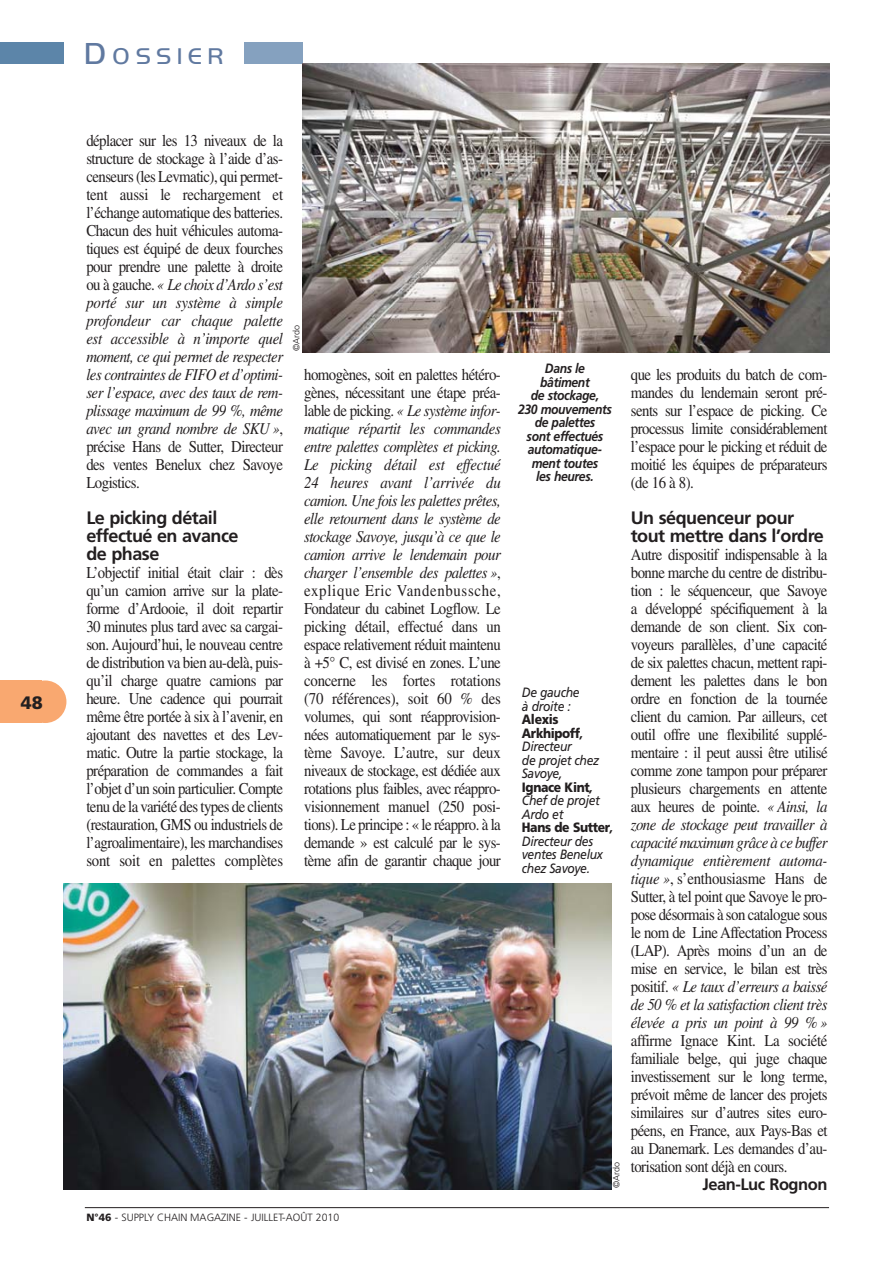
<style>
.page{position:relative;width:893px;height:1263px;background:#fff}
.page>*{position:absolute;margin:0;border:0;box-sizing:border-box;transform-origin:0 0}
.t1{font:20.25px "Hancock Park Light Laser";letter-spacing:.325em;color:#6079a0}
.t2{font:700 18px/18px "Frutiger";letter-spacing:-.03em;color:#231f20}
.t3{font:900 18px "Frutiger";color:#231f20}
.t4{font:16.5px/18px "Times";letter-spacing:-.035em;color:#231f20;text-align:justify;scale:.9 1}
.t5{font:700 16.5px "Frutiger";letter-spacing:-.03em;color:#231f20}
.t6{font:italic 13.5px/13.5px "Frutiger";letter-spacing:-.03em;color:#231f20;scale:.9 1}
.t7{font:italic 700 13.5px/13.5px "Frutiger";letter-spacing:-.03em;color:#231f20;text-align:center;scale:.9 1}
.t8{font:300 10.5px "Frutiger";color:#231f20}
.t9{font:300 9px "Frutiger";color:#231f20}
.s1{font-size:27px}
.s2{font-style:italic}
.s3{font-weight:900;font-style:normal}
.s4{font-weight:700}
.s5{font-weight:900}
</style>
<div class="page">
<div style="left:24px;top:680px;width:42px;height:43px;background:#f9a870;border-radius:50%"></div>
<div style="left:0;top:680px;width:42px;height:43px;background:#f9a870"></div>
<hr style="left:85px;top:1207px;width:744px;height:1px;background:#231f20">
<div style="left:244px;top:43px;width:59px;height:21px;background:#85a1bf"></div>
<div style="left:0;top:43px;width:64px;height:21px;background:#5c85a9"></div>
<img style="left:64px;top:884px;width:547px;height:306px">
<img style="left:303px;top:64px;width:526px;height:289px">
<p class="t3" style="left:21px;top:695px;width:24px">48</p>
<p class="t1" style="left:86px;top:49px;width:139px"><span class="s1">D</span>OSSIER</p>
<p class="t4" style="left:86px;top:133px;width:220px">déplacer sur les 13 niveaux de la structure de stockage à l’aide d’as&shy;censeurs (les Levmatic), qui permet&shy;tent aussi le rechargement et l’échange automatique des batteries.<br>Chacun des huit véhicules automa&shy;tiques est équipé de deux fourches pour prendre une palette à droite ou à gauche. <span class="s2">« Le choix d’Ardo s’est porté sur un système à simple profondeur car chaque palette est accessible à n’importe quel moment, ce qui permet de respecter les contraintes de FIFO et d’optimi&shy;ser l’espace, avec des taux de rem&shy;plissage maximum de 99 %, même avec un grand nombre de SKU »</span>, précise Hans de Sutter, Directeur des ventes Benelux chez Savoye Logistics.</p>
<p class="t2" style="left:86px;top:510px;width:154px">Le picking détail effectué en avance de phase</p>
<p class="t4" style="left:86px;top:565px;width:220px">L’objectif initial était clair : dès qu’un camion arrive sur la plate&shy;forme d’Ardooie, il doit repartir 30 minutes plus tard avec sa cargai&shy;son. Aujourd’hui, le nouveau centre de distribution va bien au-delà, puis&shy;qu’il charge quatre camions par heure. Une cadence qui pourrait même être portée à six à l’avenir, en ajoutant des navettes et des Lev - matic. Outre la partie stockage, la préparation de commandes a fait l’objet d’un soin particulier. Compte tenu de la variété des types de clients (restauration, GMS ou industriels de l’agroalimentaire), les marchandises sont soit en palettes complètes</p>
<p class="t9" style="left:293px;top:351px;width:28px;rotate:-90deg">©Ardo</p>
<p class="t7" style="left:518px;top:363px;width:106px">Dans le<br>bâtiment<br>de stockage,<br>230 mouvements de palettes<br>sont effectués automatique&shy;ment toutes<br>les heures.</p>
<p class="t4" style="left:304px;top:367px;width:220px">homogènes, soit en palettes hétéro&shy;gènes, nécessitant une étape préa&shy;lable de picking. <span class="s2">« Le système infor&shy;matique répartit les commandes entre palettes complètes et picking.<br>Le picking détail est effectué 24 heures avant l’arrivée du camion. Une fois les palettes prêtes, elle retournent dans le système de stockage Savoye, jusqu’à ce que le camion arrive le lendemain pour charger l’ensemble des palettes »</span>, explique Eric Vandenbussche, Fon dateur du cabinet Logflow. Le picking détail, effectué dans un espace relativement réduit maintenu à +5° C, est divisé en zones. L’une concerne les fortes rotations (70 références), soit 60 % des volumes, qui sont réapprovision&shy;nées automatiquement par le sys&shy;tème Savoye. L’autre, sur deux niveaux de stockage, est dédiée aux rotations plus faibles, avec réappro&shy;visionnement manuel (250 posi&shy;tions). Le principe : « le réappro. à la demande » est calculé par le sys&shy;tème afin de garantir chaque jour</p>
<p class="t4" style="left:631px;top:367px;width:220px">que les produits du batch de com&shy;mandes du lendemain seront pré&shy;sents sur l’espace de picking. Ce processus limite considérablement l’espace pour le picking et réduit de moitié les équipes de préparateurs (de 16 à 8).</p>
<p class="t2" style="left:631px;top:510px;width:195px">Un séquenceur pour tout mettre dans l’ordre</p>
<p class="t4" style="left:631px;top:547px;width:220px">Autre dispositif indispensable à la bonne marche du centre de distribu&shy;tion : le séquenceur, que Savoye a développé spécifiquement à la demande de son client. Six con - voyeurs parallèles, d’une capacité de six palettes chacun, mettent rapi&shy;dement les palettes dans le bon ordre en fonction de la tournée client du camion. Par ailleurs, cet outil offre une flexibilité supplé&shy;mentaire : il peut aussi être utilisé comme zone tampon pour préparer plusieurs chargements en attente aux heures de pointe. <span class="s2">« Ainsi, la zone de stockage peut travailler à capacité maximum grâce à ce buffer dynamique entièrement automa&shy;tique »</span>, s’enthousiasme Hans de Sutter, à tel point que Savoye le pro&shy;pose désormais à son catalogue sous le nom de Line Affectation Process (LAP). Après moins d’un an de mise en service, le bilan est très positif. <span class="s2">« Le taux d’erreurs a baissé de 50 % et la satisfaction client très élevée a pris un point à 99 % »</span></p>
<p class="t4" style="left:631px;top:1033px;width:220px">affirme Ignace Kint. La société familiale belge, qui juge chaque investissement sur le long terme, prévoit même de lancer des projets similaires sur d’autres sites euro&shy;péens, en France, aux Pays-Bas et au Danemark. Les demandes d’au&shy;torisation sont déjà en cours.</p>
<p class="t5" style="left:702px;top:1177px;width:127px">Jean-Luc Rognon</p>
<p class="t6" style="left:522px;top:687px;width:66px">De gauche à droite :</p>
<p class="t6" style="left:522px;top:714px;width:103px"><span class="s3">Alexis<br>Arkhipoff</span><span class="s4">,<br></span>Directeur<br>de projet chez<br>Savoye,<br><span class="s3">Ignace Kint</span><span class="s4">,<br></span>Chef de projet<br>Ardo et<br><span class="s3">Hans de Sutter</span><span class="s4">,<br></span>Directeur des ventes Benelux chez Savoye.</p>
<p class="t9" style="left:613px;top:1188px;width:28px;rotate:-90deg">©Ardo</p>
<p class="t8" style="left:86px;top:1213px;width:254px"><span class="s5">N°46</span> - SUPPLY CHAIN MAGAZINE - JUILLET-AOÛT 2010</p>
</div>
